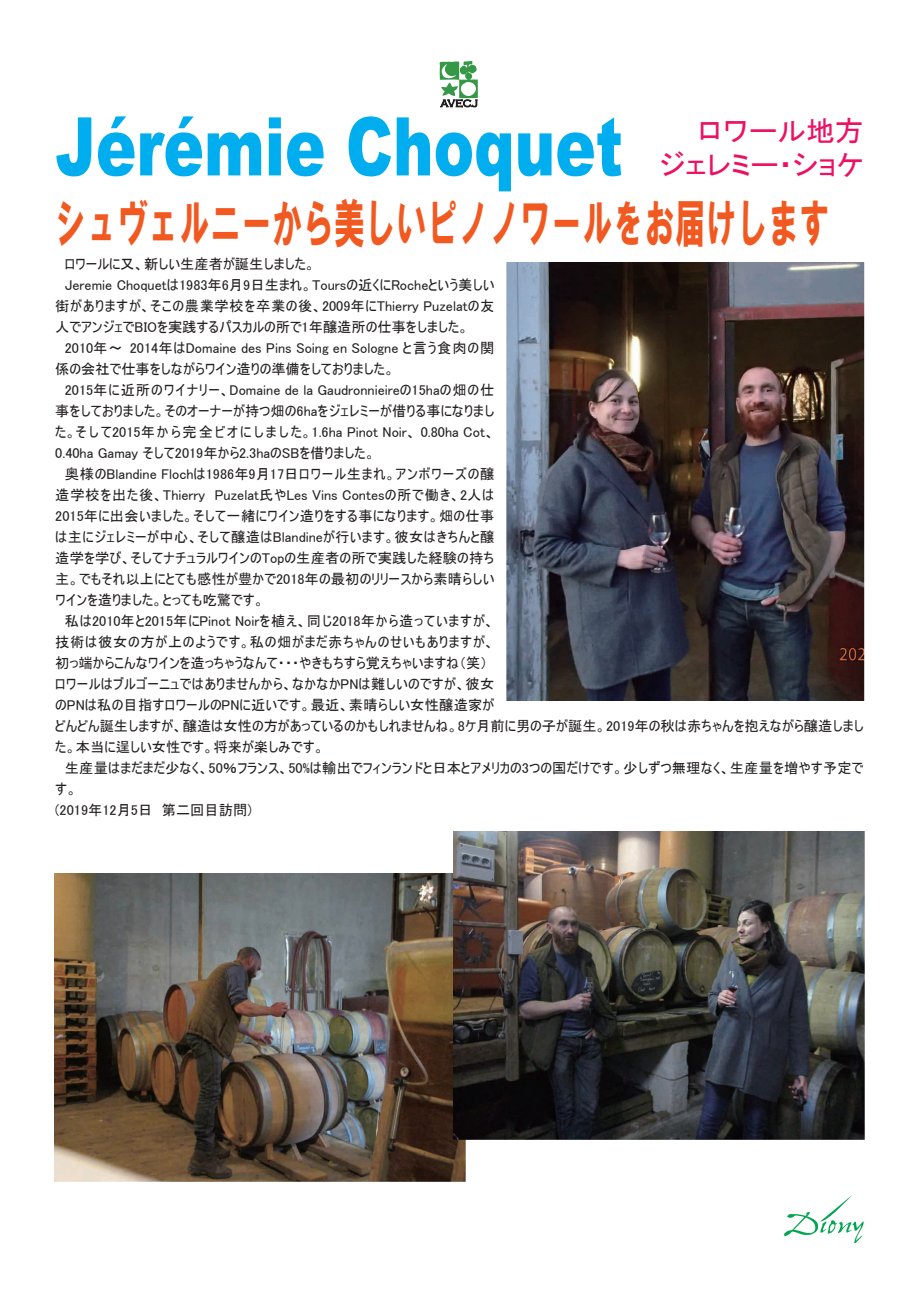
<style>
.page{position:relative;width:919px;height:1289px;background:#fff}
.page>*{position:absolute;margin:0;border:0;box-sizing:border-box;transform-origin:0 0}
.t1{font:900 81px "Arial";color:#00aeef;scale:.75 1}
.t2{font:52.5px "HG Soei Kakugothic UB";color:#f15921;scale:.59 1}
.t3{font:28.8px/34.3px "JK P Gothic";color:#ec1163;text-align:right}
.t4{font:14.25px/21px "MS UI Gothic";color:#231f20}
</style>
<div class="page">
<svg style="left:784px;top:1195px;width:79px;height:48px"></svg>
<img style="left:506px;top:263px;width:359px;height:437px">
<img style="left:55px;top:873px;width:410px;height:308px">
<img style="left:454px;top:832px;width:410px;height:307px">
<svg style="left:439px;top:61px;width:39px;height:47px"></svg>
<h1 class="t1" style="left:55px;top:88px;width:758px">Jérémie Choquet</h1>
<h3 class="t3" style="left:659px;top:113px;width:205px">ロワール地方<br>ジェレミー・ショケ</h3>
<h2 class="t2" style="left:55px;top:197px;width:1314px">シュヴェルニーから美しいピノノワールをお届けします</h2>
<p class="t4" style="left:55px;top:253px;width:809px">　ロワールに又、新しい生産者が誕生しました。<br>　Jeremie Choquetは1983年6月9日生まれ。Toursの近くにRocheという美しい<br>街がありますが、そこの農業学校を卒業の後、2009年にThierry Puzelatの友<br>人でアンジェでBIOを実践するパスカルの所で1年醸造所の仕事をしました。<br>　2010年～ 2014年はDomaine des Pins Soing en Sologne と言う食肉の関<br>係の会社で仕事をしながらワイン造りの準備をしておりました。<br>　2015年に近所のワイナリー、Domaine de la Gaudronnieireの15haの畑の仕<br>事をしておりました。そのオーナーが持つ畑の6haをジェレミーが借りる事になりまし<br>た。そして2015年から完全ビオにしました。1.6ha Pinot Noir、 0.80ha Cot、<br>0.40ha Gamay そして2019年から2.3haのSBを借りました。<br>　奥様のBlandine Flochは1986年9月17日ロワール生まれ。アンボワーズの醸<br>造学校を出た後、Thierry　Puzelat氏やLes Vins Contesの所で働き、2人は<br>2015年に出会いました。そして一緒にワイン造りをする事になります。畑の仕事<br>は主にジェレミーが中心、そして醸造はBlandineが行います。彼女はきちんと醸<br>造学を学び、そしてナチュラルワインのTopの生産者の所で実践した経験の持ち<br>主。でもそれ以上にとても感性が豊かで2018年の最初のリリースから素晴らしい<br>ワインを造りました。とっても吃驚です。<br>　私は2010年と2015年にPinot Noirを植え、同じ2018年から造っていますが、<br>技術は彼女の方が上のようです。私の畑がまだ赤ちゃんのせいもありますが、<br>初っ端からこんなワインを造っちゃうなんて・・・やきもちすら覚えちゃいますね（笑）<br>ロワールはブルゴーニュではありませんから、なかなかPNは難しいのですが、彼女<br>のPNは私の目指すロワールのPNに近いです。最近、素晴らしい女性醸造家が<br>どんどん誕生しますが、醸造は女性の方があっているのかもしれませんね。8ケ月前に男の子が誕生。2019年の秋は赤ちゃんを抱えながら醸造しました。本当に逞しい女性です。将来が楽しみです。<br>　生産量はまだまだ少なく、50％フランス、50%は輸出でフィンランドと日本とアメリカの3つの国だけです。少しずつ無理なく、生産量を増やす予定です。<br>(2019年12月5日　第二回目訪問)</p>
</div>
